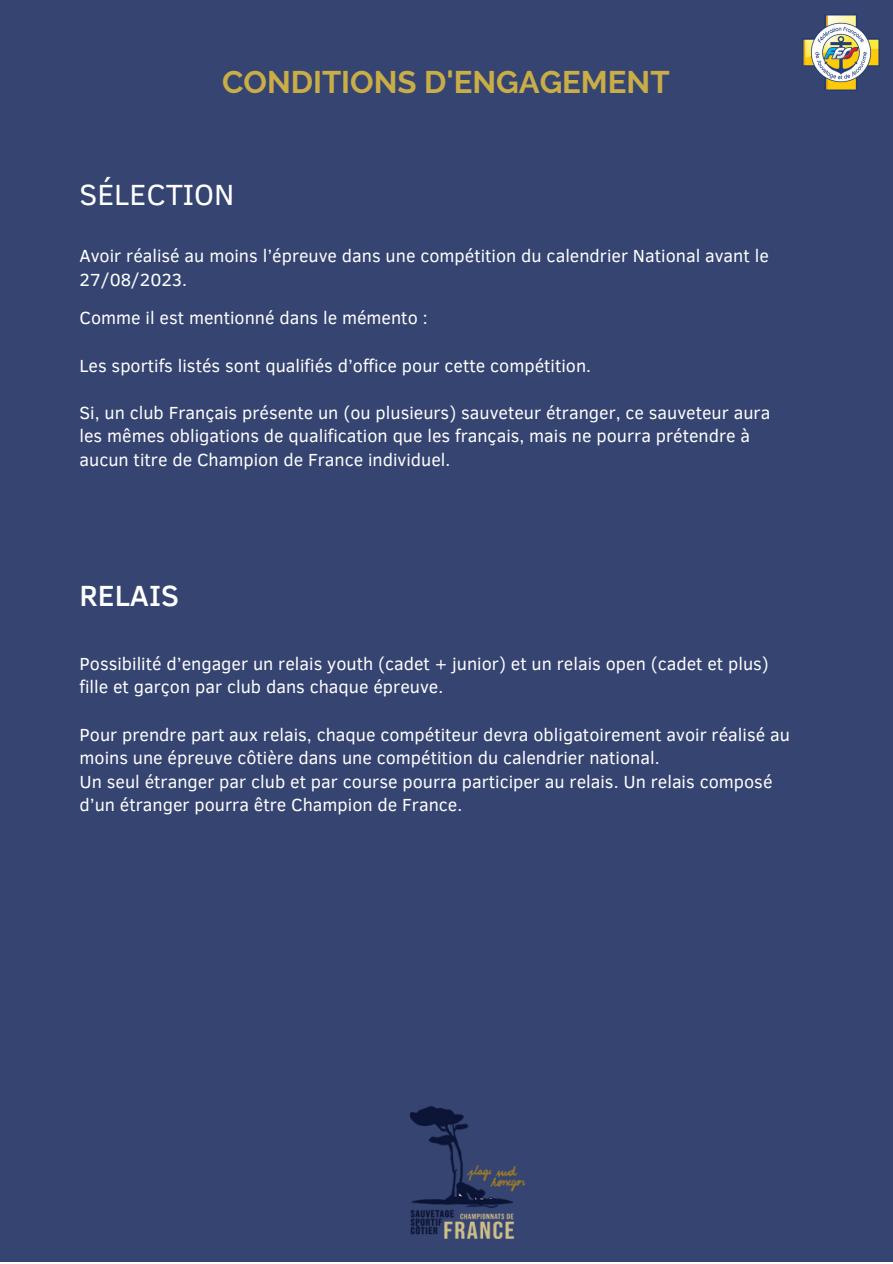
<style>
.page{position:relative;width:893px;height:1264px;background:#fff}
.page>*{position:absolute;margin:0;border:0;box-sizing:border-box;transform-origin:0 0}
.t1{font:700 31.2px "Raleway";color:#c9ad46}
.t2{font:30px "Clear Sans";color:#fff}
.t3{font:500 30px "Clear Sans";color:#fff}
.t4{font:18px/23.5px "Clear Sans";color:#fff}
</style>
<div class="page">
<div style="left:0;top:0;width:892px;height:1261px;background:#364471"></div>
<img style="left:410px;top:1106px;width:115px;height:132px">
<img style="left:802px;top:14px;width:77px;height:77px">
<p class="t1" style="left:222px;top:64px;width:449px">CONDITIONS D'ENGAGEMENT</p>
<p class="t2" style="left:79px;top:173px;width:156px">SÉLECTION</p>
<p class="t4" style="left:79px;top:243px;width:690px">Avoir réalisé au moins l’épreuve dans une compétition du calendrier National avant le<br>27/08/2023.</p>
<p class="t4" style="left:79px;top:305px;width:349px">Comme il est mentionné dans le mémento :</p>
<p class="t4" style="left:79px;top:352px;width:513px">Les sportifs listés sont qualifiés d’office pour cette compétition.</p>
<p class="t4" style="left:79px;top:400px;width:692px">Si, un club Français présente un (ou plusieurs) sauveteur étranger, ce sauveteur aura les mêmes obligations de qualification que les français, mais ne pourra prétendre à aucun titre de Champion de France individuel.</p>
<p class="t3" style="left:79px;top:574px;width:101px">RELAIS</p>
<p class="t4" style="left:79px;top:650px;width:690px">Possibilité d’engager un relais youth (cadet + junior) et un relais open (cadet et plus) fille et garçon par club dans chaque épreuve.</p>
<p class="t4" style="left:79px;top:721px;width:711px">Pour prendre part aux relais, chaque compétiteur devra obligatoirement avoir réalisé au moins une épreuve côtière dans une compétition du calendrier national.</p>
<p class="t4" style="left:79px;top:768px;width:694px">Un seul étranger par club et par course pourra participer au relais. Un relais composé d’un étranger pourra être Champion de France.</p>
</div>
